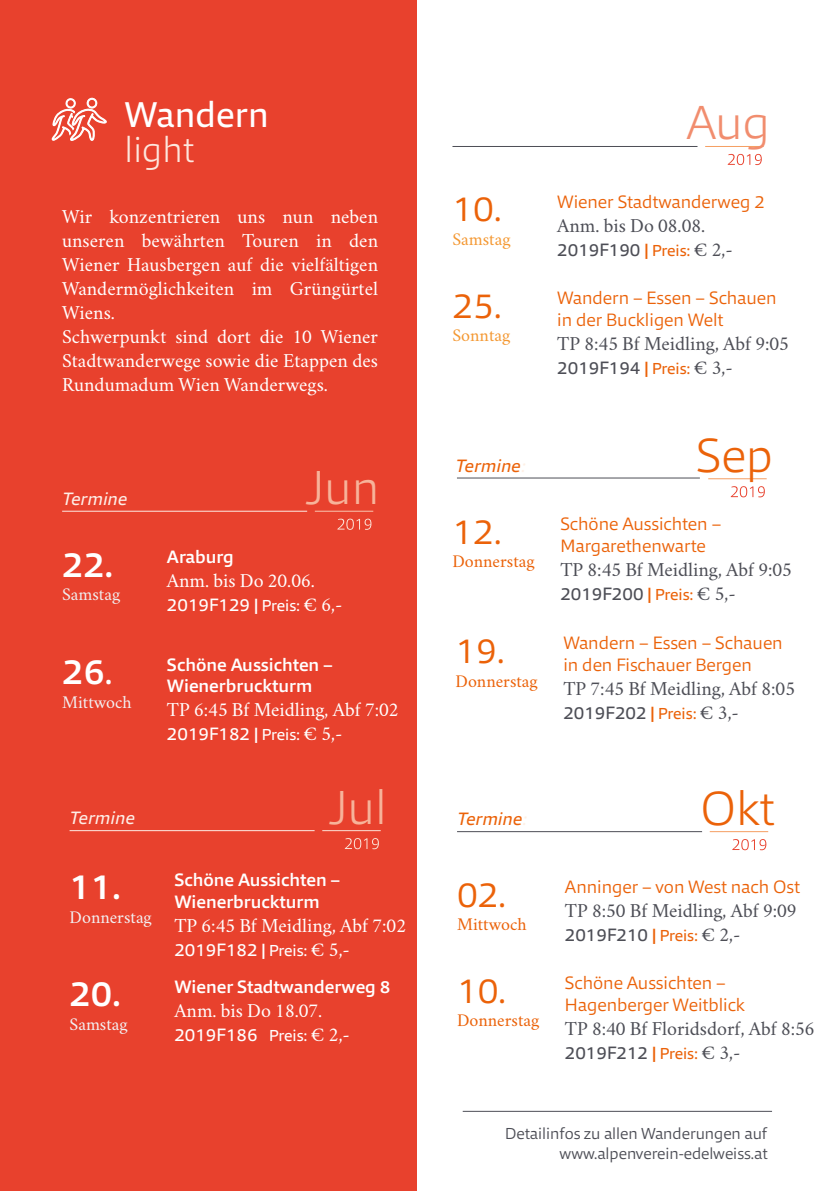
<style>
.page{position:relative;width:840px;height:1191px;background:#fff}
.page>*{position:absolute;margin:0;border:0;box-sizing:border-box;transform-origin:0 0}
.t1{font:200 48px "Qubo";color:#f7b39a}
.t2{font:200 48px "Qubo";color:#eb6209}
.t3{font:200 48px "Qubo";color:#f18d6e}
.t4{font:300 36px "Qubo";color:#eb6209}
.t5{font:500 36px "Qubo";color:#fff}
.t6{font:36px "Qubo";letter-spacing:.005em;color:#fff}
.t7{font:200 36px "Qubo";letter-spacing:.005em;color:#fde7de}
.t8{font:20px/24px "Crimson Tirol";color:#fff}
.t9{font:20px "Crimson Tirol";color:#4d4e56}
.t10{font:300 18px/21.6px "Qubo";color:#eb6209}
.t11{font:18px "Qubo";color:#4d4e56}
.t12{font:500 18px/21.6px "Qubo";color:#fff}
.t13{font:18px "Qubo";color:#fff}
.t14{font:18px "Crimson Tirol";color:#eb6209}
.t15{font:18px "Crimson Tirol";color:#f2f1f3}
.t16{font:italic 18px "Qubo";color:#eb6209}
.t17{font:italic 18px "Qubo";color:#feeee7}
.t18{font:18px "Crimson Tirol";color:#f49832}
.t19{font:18px "Crimson Tirol";color:#efeeef}
.t20{font:300 16px/19.2px "Qubo";color:#4d4e56;text-align:right}
.s1{font-weight:400}
.s2{font-weight:700;font-size:16px}
.s3{font-size:16px}
.s4{font-family:"Crimson Tirol";font-size:20px}
.s5{font-weight:400;font-size:16px}
.s6{font-family:"Crimson Tirol";font-weight:400;font-size:20px}
.s7{font-weight:700;font-size:16px;color:#e8412d}
.s8{font-weight:700;font-size:16px;color:#eb6209}
.s9{font-size:16px;color:#eb6209}
.s10{color:#fef0e5}
</style>
<div class="page">
<div style="left:0;top:0;width:416px;height:1191px;background:#e8412d"></div>
<hr style="left:462px;top:1111px;width:309px;height:1px;background:#4d4e56">
<svg style="left:51px;top:98px;width:56px;height:43px"></svg>
<hr style="left:62px;top:511px;width:245px;height:1px;background:#fdeae2">
<hr style="left:314px;top:511px;width:59px;height:1px;background:#f9c5b0">
<svg style="left:337px;top:518px;width:34px;height:12px"></svg>
<hr style="left:69px;top:830px;width:245px;height:1px;background:#fdeae2">
<hr style="left:322px;top:830px;width:58px;height:1px;background:#fce1d5">
<svg style="left:344px;top:838px;width:34px;height:11px"></svg>
<hr style="left:457px;top:831px;width:244px;height:1px;background:#4d4e56">
<hr style="left:709px;top:831px;width:58px;height:1px;background:#f59f63">
<svg style="left:732px;top:839px;width:34px;height:11px"></svg>
<hr style="left:452px;top:146px;width:245px;height:1px;background:#4d4e56">
<hr style="left:704px;top:146px;width:59px;height:1px;background:#f59f63">
<svg style="left:727px;top:154px;width:34px;height:11px"></svg>
<hr style="left:707px;top:478px;width:59px;height:1px;background:#f59f63">
<svg style="left:730px;top:486px;width:34px;height:11px"></svg>
<hr style="left:456px;top:478px;width:243px;height:1px;background:#4d4e56">
<h2 class="t6" style="left:125px;top:91px;width:145px">Wandern</h2>
<h2 class="t7" style="left:125px;top:126px;width:71px">light</h2>
<p class="t8" style="left:62px;top:203px;width:317px">Wir konzentrieren uns nun neben unseren bewährten Touren in den<br>Wiener Hausbergen auf die vielfältigen<br>Wandermöglichkeiten im Grü ngü rtel<br>Wiens.<br>Schwerpunkt sind dort die 10 Wiener<br>Stadtwanderwege sowie die Etappen des<br>Rundumadum Wien Wanderwegs.</p>
<p class="t17" style="left:62px;top:487px;width:67px">Termine</p>
<h2 class="t5" style="left:62px;top:541px;width:52px">22.</h2>
<p class="t19" style="left:62px;top:582px;width:59px">Samstag</p>
<h2 class="t5" style="left:62px;top:648px;width:52px">26<span class="s1">.</span></h2>
<p class="t15" style="left:62px;top:690px;width:71px">Mittwoch</p>
<p class="t17" style="left:69px;top:806px;width:67px">Termine</p>
<h1 class="t1" style="left:305px;top:456px;width:75px">Jun</h1>
<p class="t12" style="left:167px;top:546px;width:68px">Araburg</p>
<p class="t8" style="left:167px;top:567px;width:149px">Anm. bis Do 20.06.</p>
<p class="t13" style="left:167px;top:593px;width:177px">2019F129 <span class="s2">|</span> <span class="s3">Preis:</span> <span class="s4">€ 6,-</span></p>
<p class="t12" style="left:167px;top:653px;width:167px">Schöne Aussichten –<br>Wienerbruckturm</p>
<p class="t8" style="left:167px;top:696px;width:233px">TP 6:45 Bf Meidling, Abf 7:02</p>
<p class="t13" style="left:167px;top:722px;width:177px">2019F182 <span class="s2">|</span> <span class="s3">Preis:</span> <span class="s4">€ 5,-</span></p>
<h1 class="t1" style="left:329px;top:776px;width:59px">Jul</h1>
<h2 class="t5" style="left:69px;top:863px;width:52px">11.</h2>
<p class="t15" style="left:69px;top:905px;width:84px">Donnerstag</p>
<h2 class="t5" style="left:69px;top:970px;width:52px">20.</h2>
<p class="t15" style="left:70px;top:1012px;width:59px">Samstag</p>
<p class="t12" style="left:174px;top:868px;width:167px">Schöne Aussichten –<br>Wienerbruckturm</p>
<p class="t8" style="left:174px;top:912px;width:233px">TP 6:45 Bf Meidling, Abf 7:02</p>
<p class="t12" style="left:174px;top:930px;width:217px;line-height:37.2px"><span class="s1">2019F182</span> <span class="s2">|</span> <span class="s5">Preis:</span> <span class="s6">€ 5,-<br></span>Wiener Stadtwanderweg 8</p>
<p class="t8" style="left:174px;top:997px;width:149px">Anm. bis Do 18.07.</p>
<p class="t13" style="left:174px;top:1023px;width:177px">2019F186 <span class="s7">|</span> <span class="s3">Preis:</span> <span class="s4">€ 2,-</span></p>
<h2 class="t4" style="left:452px;top:186px;width:50px">10.</h2>
<p class="t18" style="left:452px;top:227px;width:59px">Samstag</p>
<h2 class="t4" style="left:452px;top:282px;width:50px">25.</h2>
<p class="t18" style="left:452px;top:323px;width:59px">Sonntag</p>
<h1 class="t3" style="left:686px;top:92px;width:85px">Aug</h1>
<p class="t10" style="left:557px;top:191px;width:209px">Wiener Stadtwanderweg 2</p>
<p class="t9" style="left:557px;top:212px;width:149px">Anm. bis Do 08.08.</p>
<p class="t11" style="left:557px;top:238px;width:177px">2019F190 <span class="s8">|</span> <span class="s9">Preis:</span> <span class="s4">€ 2,-</span></p>
<p class="t10" style="left:557px;top:287px;width:221px">Wandern – Essen – Schauen in der Buckligen Welt</p>
<p class="t9" style="left:557px;top:330px;width:233px">TP 8:45 Bf Meidling, Abf 9:05</p>
<p class="t11" style="left:557px;top:356px;width:177px">2019F194 <span class="s8">|</span> <span class="s9">Preis:</span> <span class="s4">€ 3,-</span></p>
<p class="t16" style="left:455px;top:454px;width:71px">Termine<span class="s10">:</span></p>
<h2 class="t4" style="left:452px;top:508px;width:50px">12.</h2>
<p class="t14" style="left:452px;top:549px;width:84px">Donnerstag</p>
<h2 class="t4" style="left:455px;top:627px;width:50px">19.</h2>
<p class="t14" style="left:455px;top:668px;width:84px">Donnerstag</p>
<h1 class="t2" style="left:695px;top:424px;width:78px">Sep</h1>
<p class="t10" style="left:560px;top:513px;width:162px">Schöne Aussichten –<br>Margarethenwarte</p>
<p class="t9" style="left:560px;top:556px;width:233px">TP 8:45 Bf Meidling, Abf 9:05</p>
<p class="t11" style="left:560px;top:582px;width:177px">2019F200 <span class="s8">|</span> <span class="s9">Preis:</span> <span class="s4">€ 5,-</span></p>
<p class="t10" style="left:563px;top:632px;width:221px">Wandern – Essen – Schauen in den Fischauer Bergen</p>
<p class="t9" style="left:563px;top:675px;width:233px">TP 7:45 Bf Meidling, Abf 8:05</p>
<p class="t11" style="left:563px;top:701px;width:177px">2019F202 <span class="s8">|</span> <span class="s9">Preis:</span> <span class="s4">€ 3,-</span></p>
<p class="t16" style="left:457px;top:807px;width:71px">Termine<span class="s10">:</span></p>
<h2 class="t4" style="left:457px;top:871px;width:50px">02.</h2>
<p class="t14" style="left:457px;top:912px;width:71px">Mittwoch</p>
<h2 class="t4" style="left:457px;top:967px;width:50px">10.</h2>
<p class="t14" style="left:457px;top:1008px;width:84px">Donnerstag</p>
<h1 class="t2" style="left:700px;top:777px;width:75px">Okt</h1>
<p class="t10" style="left:564px;top:875px;width:236px">Anninger – von West nach Ost</p>
<p class="t9" style="left:564px;top:897px;width:233px">TP 8:50 Bf Meidling, Abf 9:09</p>
<p class="t11" style="left:564px;top:923px;width:177px">2019F210 <span class="s8">|</span> <span class="s9">Preis:</span> <span class="s4">€ 2,-</span></p>
<p class="t10" style="left:564px;top:972px;width:182px">Schöne Aussichten –<br>Hagenberger Weitblick</p>
<p class="t9" style="left:564px;top:1015px;width:251px">TP 8:40 Bf Floridsdorf, Abf 8:56</p>
<p class="t11" style="left:564px;top:1041px;width:177px">2019F212 <span class="s8">|</span> <span class="s9">Preis:</span> <span class="s4">€ 3,-</span></p>
<p class="t20" style="left:505px;top:1124px;width:264px">Detailinfos zu allen Wanderungen auf www.alpenverein-edelweiss.at</p>
</div>
